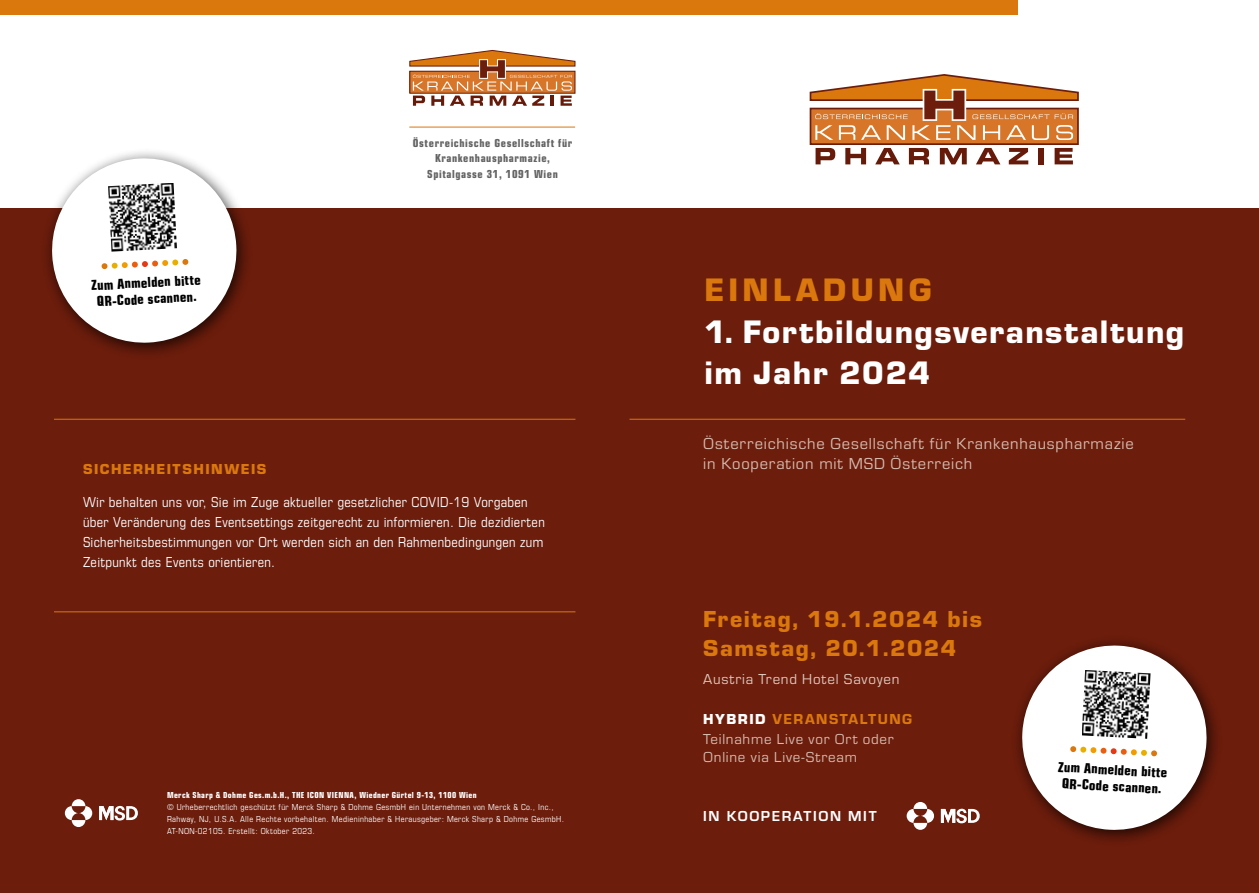
<style>
.page{position:relative;width:1259px;height:893px;background:#fff}
.page>*{position:absolute;margin:0;border:0;box-sizing:border-box;transform-origin:0 0}
.t1{font:900 33.75px/42px "Eurostile";letter-spacing:.045em;color:#fff}
.t2{font:900 33.75px "Eurostile";letter-spacing:.13em;color:#da780d}
.t3{font:900 24px/28.5px "Eurostile";letter-spacing:.065em;color:#da780d}
.t4{font:16.5px/20.2px "Eurostile";letter-spacing:.05em;color:#d5baad}
.t5{font:15px/20.2px "Eurostile Con";letter-spacing:.02em;color:#fff}
.t6{font:15px/16.5px "Eurostile Con Hea";color:#000;text-align:center}
.t7{font:15px/18px "Eurostile";letter-spacing:.05em;color:#d5baad}
.t8{font:15px "Eurostile";letter-spacing:.05em;color:#ddc7bc}
.t9{font:15px "Eurostile Hea";letter-spacing:.1em;color:#da780d}
.t10{font:900 15px "Eurostile";letter-spacing:.1em;color:#da780d}
.t11{font:700 15px "Eurostile";letter-spacing:.11em;color:#fff}
.t12{font:12px/15.5px "Eurostile Con Hea";letter-spacing:.05em;color:#646363;text-align:center}
.t13{font:9px/12px "Eurostile Con";letter-spacing:.04em;color:#fff}
.t14{font:9px "Eurostile Con Hea";letter-spacing:.04em;color:#fff}
.s1{font-family:"Eurostile";font-weight:900;color:#fff}
</style>
<div class="page">
<div style="left:0;top:208px;width:1259px;height:685px;background:#6c1d0c"></div>
<div style="left:0;top:0;width:1017px;height:15px;background:#da780d"></div>
<svg style="left:72px;top:799px;width:13px;height:7px"></svg>
<svg style="left:72px;top:820px;width:13px;height:7px"></svg>
<svg style="left:65px;top:806px;width:13px;height:14px"></svg>
<svg style="left:79px;top:806px;width:13px;height:14px"></svg>
<svg style="left:99px;top:806px;width:39px;height:15px"></svg>
<svg style="left:409px;top:50px;width:167px;height:56px"></svg>
<hr style="left:409px;top:127px;width:166px;height:1px;background:#da780d">
<div style="left:1011px;top:634px;width:212px;height:213px;background:#000;opacity:.75"></div>
<svg style="left:1019px;top:643px;width:190px;height:189px"></svg>
<div style="left:41px;top:147px;width:212px;height:212px;background:#000;opacity:.75"></div>
<svg style="left:50px;top:156px;width:189px;height:189px"></svg>
<svg style="left:152px;top:260px;width:6px;height:7px"></svg>
<hr style="left:54px;top:611px;width:521px;height:1px;background:#da780d">
<hr style="left:54px;top:419px;width:521px;height:1px;background:#da780d">
<div style="left:810px;top:109px;width:268px;height:35px;background:#d77628"></div>
<div style="left:809px;top:108px;width:269px;height:37px;border:2px solid #6c1d0c"></div>
<svg style="left:815px;top:148px;width:20px;height:16px"></svg>
<svg style="left:845px;top:148px;width:21px;height:16px"></svg>
<svg style="left:875px;top:148px;width:24px;height:16px"></svg>
<svg style="left:909px;top:148px;width:20px;height:16px"></svg>
<svg style="left:940px;top:148px;width:26px;height:16px"></svg>
<svg style="left:976px;top:148px;width:24px;height:16px"></svg>
<svg style="left:1008px;top:148px;width:20px;height:16px"></svg>
<div style="left:1038px;top:148px;width:5px;height:16px;background:#661b0a"></div>
<svg style="left:1054px;top:148px;width:19px;height:16px"></svg>
<svg style="left:809px;top:74px;width:270px;height:66px"></svg>
<svg style="left:913px;top:802px;width:14px;height:7px"></svg>
<svg style="left:913px;top:823px;width:14px;height:7px"></svg>
<svg style="left:906px;top:809px;width:13px;height:14px"></svg>
<svg style="left:921px;top:809px;width:13px;height:14px"></svg>
<svg style="left:941px;top:809px;width:38px;height:14px"></svg>
<hr style="left:629px;top:419px;width:556px;height:1px;background:#da780d">
<p class="t6" style="left:91px;top:276px;width:111px;rotate:-3deg">Zum Anmelden bitte<br>QR-Code scannen.</p>
<p class="t12" style="left:413px;top:134px;width:161px">Österreichische Gesellschaft für<br>Krankenhauspharmazie,<br>Spitalgasse 31, 1091 Wien</p>
<p class="t10" style="left:83px;top:458px;width:185px">SICHERHEITSHINWEIS</p>
<p class="t5" style="left:83px;top:491px;width:463px">Wir behalten uns vor, Sie im Zuge aktueller gesetzlicher COVID-19 Vorgaben über Veränderung des Eventsettings zeitgerecht zu informieren. Die dezidierten Sicherheitsbestimmungen vor Ort werden sich an den Rahmenbedingungen zum Zeitpunkt des Events orientieren.</p>
<p class="t14" style="left:167px;top:788px;width:311px">Merck Sharp &amp; Dohme Ges.m.b.H., THE ICON VIENNA, Wiedner Gürtel 9-13, 1100 Wien</p>
<p class="t13" style="left:167px;top:800px;width:398px">© Urheberrechtlich geschützt für Merck Sharp &amp; Dohme GesmbH ein Unternehmen von Merck &amp; Co., Inc.,<br>Rahway, NJ, U.S.A. Alle Rechte vorbehalten. Medieninhaber &amp; Herausgeber: Merck Sharp &amp; Dohme GesmbH.<br>AT-NON-02105. Erstellt: Oktober 2023.</p>
<h1 class="t2" style="left:704px;top:265px;width:228px">EINLADUNG</h1>
<h1 class="t1" style="left:704px;top:308px;width:481px">1. Fortbildungsveranstaltung im Jahr 2024</h1>
<p class="t4" style="left:703px;top:433px;width:432px">Österreichische Gesellschaft für Krankenhauspharmazie in Kooperation mit MSD Österreich</p>
<h2 class="t3" style="left:703px;top:603px;width:280px">Freitag, 19.1.2024 bis<br>Samstag, 20.1.2024</h2>
<p class="t8" style="left:703px;top:669px;width:198px">Austria Trend Hotel Savoyen</p>
<p class="t9" style="left:703px;top:709px;width:210px"><span class="s1">HYBRID</span> VERANSTALTUNG</p>
<p class="t7" style="left:703px;top:729px;width:192px">Teilnahme Live vor Ort oder<br>Online via Live-Stream</p>
<p class="t11" style="left:703px;top:805px;width:175px">IN KOOPERATION MIT</p>
<p class="t6" style="left:1058px;top:757px;width:111px;rotate:3deg">Zum Anmelden bitte<br>QR-Code scannen.</p>
</div>
